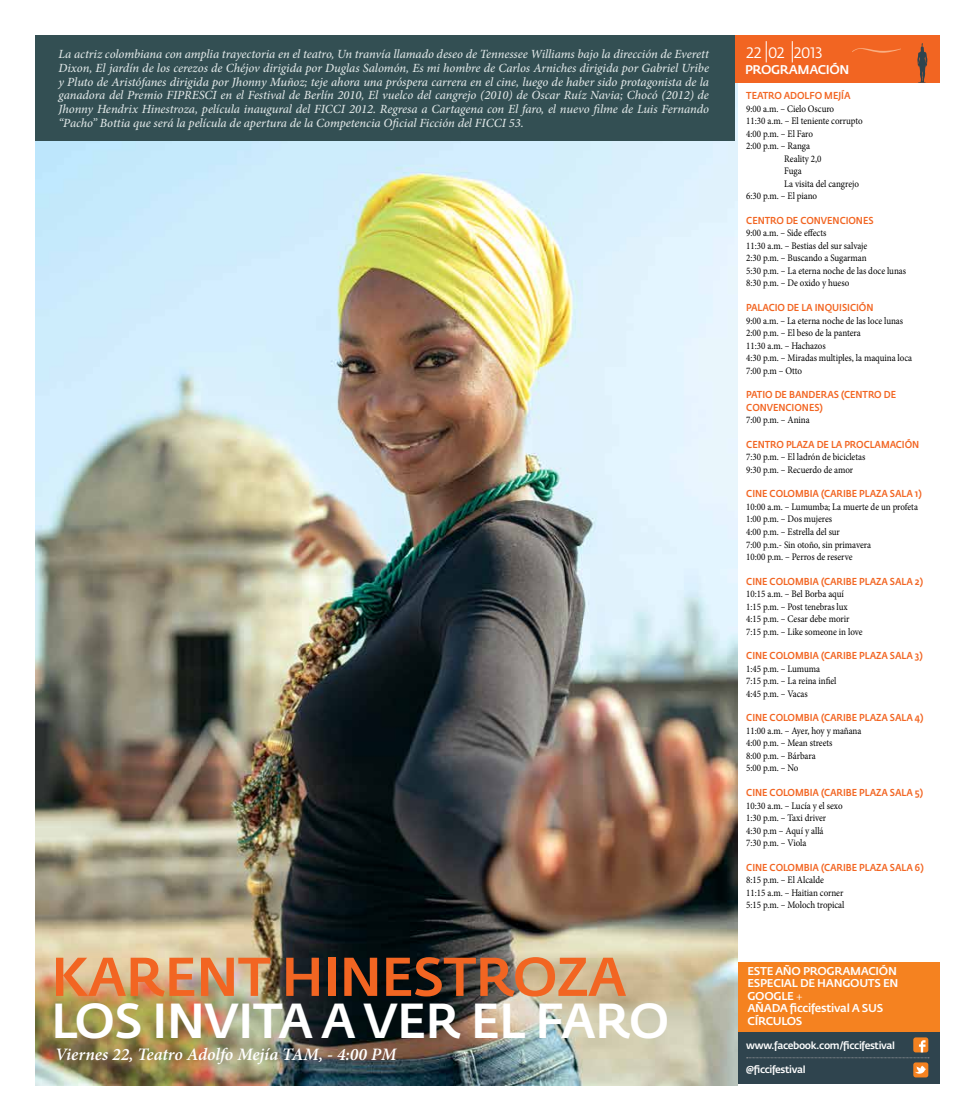
<style>
.page{position:relative;width:975px;height:1117px;background:#fff}
.page>*{position:absolute;margin:0;border:0;box-sizing:border-box;transform-origin:0 0}
.t1{font:500 54px "Fedra Sans Std";color:#f26522}
.t2{font:500 48.62px "Fedra Sans Std";letter-spacing:-.03em;color:#fff}
.t3{font:italic 600 17.5px "Minion Pro";letter-spacing:-.005em;color:#fff}
.t4{font:15px "Fedra Sans Std";letter-spacing:-.01em;color:#fff}
.t5{font:italic 500 12.5px/13.8px "Minion Pro";letter-spacing:-.005em;color:#dfe6e6;text-align:justify}
.t6{font:500 12.5px "Fedra Sans Std";letter-spacing:-.025em;color:#fff}
.t7{font:500 11.25px/12.5px "Fedra Sans Std";letter-spacing:-.025em;color:#fff}
.t8{font:10px/12.5px "Minion Pro";letter-spacing:-.005em;color:#000;scale:.9 1}
.t9{font:500 10px/12.5px "Fedra Sans Std";letter-spacing:-.005em;color:#f26522;scale:.9 1}
.t10{font:500 10px "Fedra Sans Std";letter-spacing:-.04em;color:#fff}
.s1{font-family:"Minion Pro";font-weight:400}
</style>
<div class="page">
<div style="left:734px;top:1031px;width:205px;height:52px;background:#2f444e"></div>
<div style="left:737px;top:961px;width:202px;height:70px;background:#f58220"></div>
<div style="left:913px;top:1062px;width:15px;height:15px;background:#f58220;border-radius:3px"></div>
<svg style="left:915px;top:1065px;width:11px;height:9px"></svg>
<div style="left:913px;top:1037px;width:15px;height:15px;background:#f58220;border-radius:3px"></div>
<svg style="left:746px;top:1039px;width:182px;height:19px"></svg>
<img style="left:35px;top:83px;width:702px;height:1001px">
<div style="left:734px;top:35px;width:205px;height:48px;background:#f26522"></div>
<div style="left:35px;top:35px;width:699px;height:106px;background:#334f53"></div>
<svg style="left:765px;top:41px;width:1px;height:21px"></svg>
<svg style="left:791px;top:41px;width:1px;height:21px"></svg>
<svg style="left:917px;top:43px;width:10px;height:40px"></svg>
<svg style="left:852px;top:48px;width:49px;height:5px"></svg>
<p class="t5" style="left:58px;top:47px;width:652px">La actriz colombiana con amplia trayectoria en el teatro, Un tranvía llamado deseo de Tennessee Williams bajo la dirección de Everett Dixon, El jardín de los cerezos de Chéjov dirigida por Duglas Salomón, Es mi hombre de Carlos Arniches dirigida por Gabriel Uribe y Pluto de Aristófanes dirigida por Jhonny Muñoz; teje ahora una próspera carrera en el cine, luego de haber sido protagonista de la ganadora del Premio FIPRESCI en el Festival de Berlín 2010, El vuelco del cangrejo (2010) de Oscar Ruíz Navia; Chocó (2012) de Jhonny Hendrix Hinestroza, película inaugural del FICCI 2012. Regresa a Cartagena con El faro, el nuevo filme de Luis Fernando “Pacho” Bottia que será la película de apertura de la Competencia Oficial Ficción del FICCI 53.</p>
<h1 class="t1" style="left:51px;top:942px;width:74px">Karent</h1>
<h1 class="t1" style="left:281px;top:942px;width:76px">Hinestroza</h1>
<h2 class="t2" style="left:51px;top:990px;width:30px">los</h2>
<h2 class="t2" style="left:152px;top:990px;width:28px">invita</h2>
<h2 class="t2" style="left:321px;top:990px;width:76px">a ver</h2>
<h2 class="t2" style="left:470px;top:990px;width:200px">EL FARO</h2>
<h3 class="t3" style="left:55px;top:1041px;width:343px">Viernes 22, Teatro Adolfo Mejía TAM, - 4:00 PM</h3>
<h3 class="t4" style="left:746px;top:43px;width:78px">22 02 2013</h3>
<p class="t6" style="left:745px;top:62px;width:106px">PROGRAMACIÓN</p>
<p class="t9" style="left:746px;top:89px;width:117px">TEATRO ADOLFO MEJÍA</p>
<p class="t8" style="left:746px;top:102px;width:99px">9:00 a.m. – Cielo Oscuro</p>
<p class="t8" style="left:746px;top:115px;width:131px">11:30 a.m. – El teniente corrupto</p>
<p class="t8" style="left:746px;top:127px;width:76px">4:00 p.m. – El Faro</p>
<p class="t8" style="left:746px;top:140px;width:72px">2:00 p.m. – Ranga</p>
<p class="t8" style="left:784px;top:152px;width:43px">Reality 2,0</p>
<p class="t8" style="left:784px;top:165px;width:21px">Fuga</p>
<p class="t8" style="left:784px;top:177px;width:84px">La visita del cangrejo</p>
<p class="t8" style="left:746px;top:190px;width:80px">6:30 p.m. – El piano</p>
<p class="t9" style="left:746px;top:214px;width:143px">CENTRO DE CONVENCIONES</p>
<p class="t8" style="left:746px;top:227px;width:179px">9:00 a.m. – Side effects<br>11:30 a.m. – Bestias del sur salvaje<br>2:30 p.m. – Buscando a Sugarman<br>5:30 p.m. – La eterna noche de las doce lunas<br>8:30 p.m. – De oxido y hueso</p>
<p class="t9" style="left:746px;top:301px;width:143px">PALACIO DE LA INQUISICIÓN</p>
<p class="t8" style="left:746px;top:314px;width:186px">9:00 a.m. – La eterna noche de las loce lunas<br>2:00 p.m. – El beso de la pantera<br>11:30 a.m. – Hachazos<br>4:30 p.m. – Miradas multiples, la maquina loca<br>7:00 p.m – Otto</p>
<p class="t9" style="left:746px;top:388px;width:168px">PATIO DE BANDERAS (CENTRO DE<br>CONVENCIONES)</p>
<p class="t8" style="left:746px;top:414px;width:72px">7:00 p.m. – Anina</p>
<p class="t9" style="left:746px;top:438px;width:194px">CENTRO PLAZA DE LA PROCLAMACIÓN</p>
<p class="t8" style="left:746px;top:451px;width:134px">7:30 p.m. – El ladrón de bicicletas<br>9:30 p.m. – Recuerdo de amor</p>
<p class="t9" style="left:746px;top:487px;width:196px">CINE COLOMBIA (CARIBE PLAZA SALA 1)</p>
<p class="t8" style="left:746px;top:500px;width:192px">10:00 a.m. – Lumumba; La muerte de un profeta<br>1:00 p.m. – Dos mujeres<br>4:00 p.m. – Estrella del sur<br>7:00 p.m.- Sin otoño, sin primavera<br>10:00 p.m. – Perros de reserve</p>
<p class="t9" style="left:746px;top:574px;width:198px">CINE COLOMBIA (CARIBE PLAZA SALA 2)</p>
<p class="t8" style="left:746px;top:587px;width:131px">10:15 a.m. – Bel Borba aquí<br>1:15 p.m. – Post tenebras lux<br>4:15 p.m. – Cesar debe morir<br>7:15 p.m. – Like someone in love</p>
<p class="t9" style="left:746px;top:649px;width:198px">CINE COLOMBIA (CARIBE PLAZA SALA 3)</p>
<p class="t8" style="left:746px;top:662px;width:102px">1:45 p.m. – Lumuma<br>7:15 p.m. – La reina infiel<br>4:45 p.m. – Vacas</p>
<p class="t9" style="left:746px;top:711px;width:199px">CINE COLOMBIA (CARIBE PLAZA SALA 4)</p>
<p class="t8" style="left:746px;top:724px;width:129px">11:00 a.m. – Ayer, hoy y mañana<br>4:00 p.m. – Mean streets<br>8:00 p.m. – Bárbara<br>5:00 p.m. – No</p>
<p class="t9" style="left:746px;top:786px;width:198px">CINE COLOMBIA (CARIBE PLAZA SALA 5)</p>
<p class="t8" style="left:746px;top:799px;width:108px">10:30 a.m. – Lucía y el sexo<br>1:30 p.m. – Taxi driver<br>4:30 p.m – Aquí y allá<br>7:30 p.m. – Viola</p>
<p class="t9" style="left:746px;top:860px;width:199px">CINE COLOMBIA (CARIBE PLAZA SALA 6)</p>
<p class="t8" style="left:746px;top:873px;width:110px">8:15 p.m. – El Alcalde<br>11:15 a.m. – Haitian corner<br>5:15 p.m. – Moloch tropical</p>
<p class="t7" style="left:747px;top:964px;width:152px">ESTE AÑO PROGRAMACIÓN<br>ESPECIAL DE HANGOUTS EN<br>GOOGLE <span class="s1">+<br></span>AÑADA ficcifestival A SUS<br>CÍRCULOS</p>
<p class="t10" style="left:746px;top:1039px;width:150px">www.facebook.com/ficcifestival</p>
<p class="t10" style="left:746px;top:1062px;width:61px">@ficcifestival</p>
</div>
